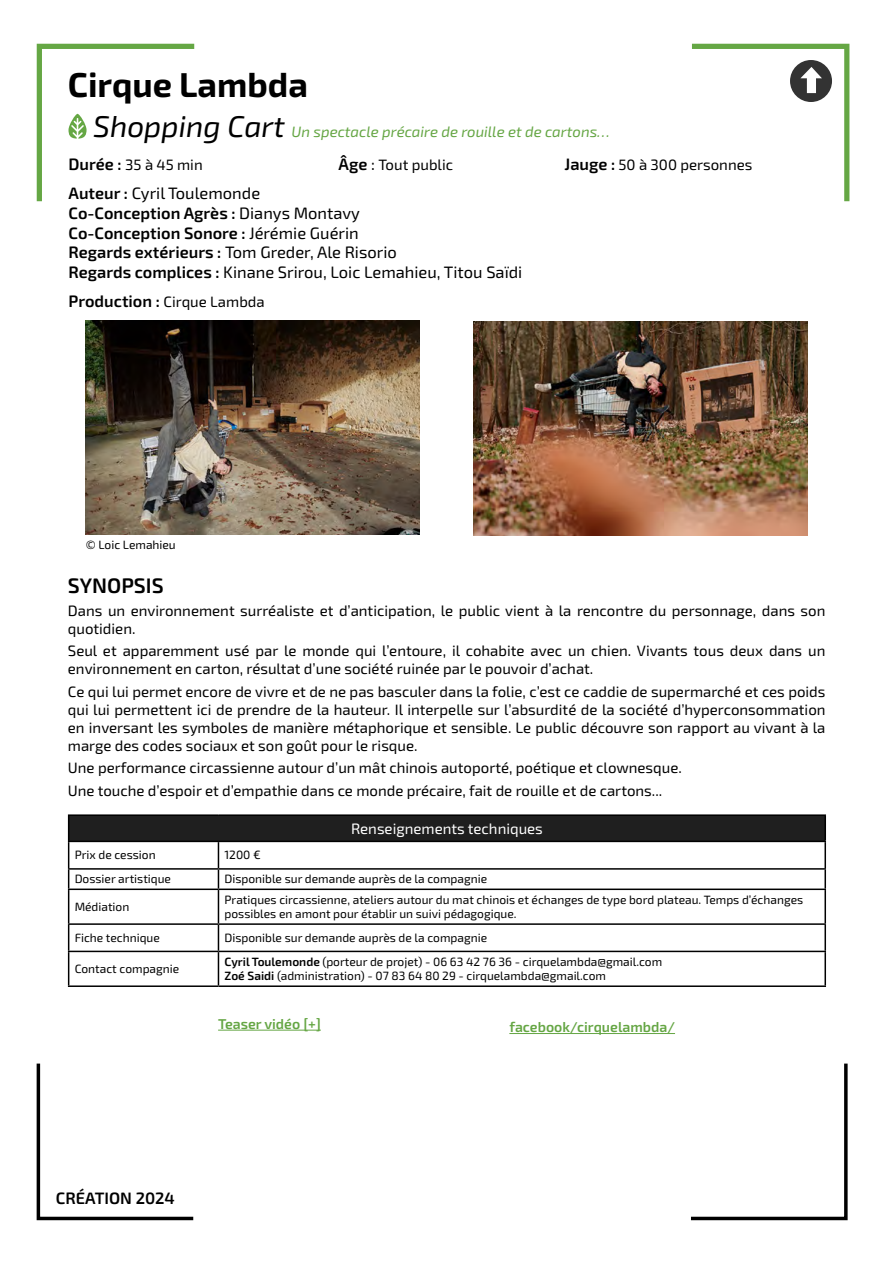
<style>
.page{position:relative;width:893px;height:1263px;background:#fff}
.page>*{position:absolute;margin:0;border:0;box-sizing:border-box;transform-origin:0 0}
.t1{font:700 34.5px "Exo 2";color:#000}
.t2{font:600 21px "Exo 2";color:#000}
.t3{font:16.5px/19.8px "Exo 2";color:#000}
.t4{font:600 16.5px "Exo 2";color:#000}
.t5{font:15px/18px "Exo 2";color:#000}
.t6{font:italic 15px "Exo 2";color:#65a644}
.t7{font:15px "Exo 2";color:#fff}
.t8{font:600 14.25px "Exo 2";color:#65a644}
.t9{font:12px/14.4px "Exo 2";color:#000}
.s1{font-size:30px;color:#000}
.s2{font-weight:600;font-size:16.5px}
.s3{font-size:16.5px}
.s4{font-weight:600}
</style>
<div class="page">
<svg style="left:691px;top:1063px;width:157px;height:157px"></svg>
<svg style="left:36px;top:1063px;width:158px;height:157px"></svg>
<img style="left:86px;top:320px;width:333px;height:215px">
<img style="left:474px;top:321px;width:333px;height:214px">
<div style="left:69px;top:815px;width:756px;height:26px;background:#1f1f1f"></div>
<hr style="left:68px;top:814px;width:150px;height:2px;background:#000">
<hr style="left:218px;top:814px;width:608px;height:2px;background:#000">
<hr style="left:824px;top:816px;width:2px;height:25px;background:#000">
<hr style="left:68px;top:841px;width:150px;height:1px;background:#000">
<hr style="left:218px;top:841px;width:608px;height:1px;background:#000">
<hr style="left:824px;top:842px;width:2px;height:26px;background:#000">
<hr style="left:68px;top:868px;width:150px;height:2px;background:#000">
<svg style="left:68px;top:816px;width:1px;height:72px"></svg>
<hr style="left:218px;top:868px;width:608px;height:2px;background:#000">
<svg style="left:218px;top:842px;width:1px;height:46px"></svg>
<svg style="left:824px;top:870px;width:2px;height:18px"></svg>
<hr style="left:68px;top:888px;width:150px;height:2px;background:#000">
<hr style="left:68px;top:890px;width:1px;height:33px;background:#000">
<hr style="left:218px;top:888px;width:608px;height:2px;background:#000">
<hr style="left:218px;top:890px;width:1px;height:33px;background:#000">
<hr style="left:824px;top:890px;width:2px;height:33px;background:#000">
<hr style="left:68px;top:923px;width:150px;height:2px;background:#000">
<svg style="left:68px;top:925px;width:1px;height:26px"></svg>
<hr style="left:218px;top:923px;width:608px;height:2px;background:#000">
<svg style="left:218px;top:925px;width:1px;height:26px"></svg>
<hr style="left:824px;top:925px;width:2px;height:26px;background:#000">
<hr style="left:68px;top:951px;width:150px;height:1px;background:#000">
<hr style="left:68px;top:952px;width:1px;height:33px;background:#000">
<hr style="left:218px;top:951px;width:608px;height:1px;background:#000">
<hr style="left:218px;top:952px;width:1px;height:33px;background:#000">
<hr style="left:824px;top:952px;width:2px;height:33px;background:#000">
<hr style="left:68px;top:985px;width:150px;height:2px;background:#000">
<hr style="left:218px;top:985px;width:608px;height:2px;background:#000">
<hr style="left:509px;top:1033px;width:166px;height:1px;background:#65a644">
<hr style="left:218px;top:1030px;width:103px;height:1px;background:#65a644">
<svg style="left:692px;top:43px;width:158px;height:159px"></svg>
<svg style="left:36px;top:43px;width:159px;height:159px"></svg>
<h1 class="t1" style="left:68px;top:64px;width:242px">Cirque Lambda</h1>
<p class="t6" style="left:93px;top:123px;width:518px"><span class="s1">Shopping Cart</span> Un spectacle précaire de rouille et de cartons…</p>
<p class="t5" style="left:69px;top:156px;width:136px"><span class="s2">Durée :</span> 35 à 45 min</p>
<p class="t5" style="left:339px;top:156px;width:116px"><span class="s2">Âge</span> <span class="s3">:</span> Tout public</p>
<p class="t5" style="left:565px;top:156px;width:189px"><span class="s2">Jauge :</span> 50 à 300 personnes</p>
<p class="t3" style="left:69px;top:184px;width:455px"><span class="s4">Auteur :</span> Cyril Toulemonde<br><span class="s4">Co-Conception Agrès :</span> Dianys Montavy<br><span class="s4">Co-Conception Sonore :</span> Jérémie Guérin<br><span class="s4">Regards extérieurs :</span> Tom Greder, Ale Risorio<br><span class="s4">Regards complices :</span> Kinane Srirou, Loic Lemahieu, Titou Saïdi</p>
<p class="t5" style="left:69px;top:293px;width:198px"><span class="s2">Production :</span> Cirque Lambda</p>
<p class="t9" style="left:86px;top:537px;width:92px">© Loic Lemahieu</p>
<h2 class="t2" style="left:68px;top:573px;width:97px">SYNOPSIS</h2>
<p class="t5" style="left:68px;top:602px;width:759px">Dans un environnement surréaliste et d’anticipation, le public vient à la rencontre du personnage, dans son quotidien.</p>
<p class="t5" style="left:68px;top:642px;width:759px">Seul et apparemment usé par le monde qui l’entoure, il cohabite avec un chien. Vivants tous deux dans un environnement en carton, résultat d’une société ruinée par le pouvoir d’achat.</p>
<p class="t5" style="left:68px;top:683px;width:759px;text-align:justify">Ce qui lui permet encore de vivre et de ne pas basculer dans la folie, c’est ce caddie de supermarché et ces poids qui lui permettent ici de prendre de la hauteur. Il interpelle sur l’absurdité de la société d’hyperconsommation en inversant les symboles de manière métaphorique et sensible. Le public découvre son rapport au vivant à la marge des codes sociaux et son goût pour le risque.</p>
<p class="t5" style="left:68px;top:757px;width:615px;line-height:22.5px">Une performance circassienne autour d’un mât chinois autoporté, poétique et clownesque.<br>Une touche d’espoir et d’empathie dans ce monde précaire, fait de rouille et de cartons...</p>
<p class="t7" style="left:351px;top:819px;width:193px">Renseignements techniques</p>
<p class="t9" style="left:75px;top:848px;width:83px">Prix de cession</p>
<p class="t9" style="left:224px;top:848px;width:38px">1200 €</p>
<p class="t9" style="left:75px;top:872px;width:98px">Dossier artistique</p>
<p class="t9" style="left:224px;top:872px;width:264px">Disponible sur demande auprès de la compagnie</p>
<p class="t9" style="left:75px;top:900px;width:56px">Médiation</p>
<p class="t9" style="left:224px;top:892px;width:580px">Pratiques circassienne, ateliers autour du mat chinois et échanges de type bord plateau. Temps d’échanges possibles en amont pour établir un suivi pédagogique.</p>
<p class="t9" style="left:75px;top:931px;width:87px">Fiche technique</p>
<p class="t9" style="left:224px;top:931px;width:264px">Disponible sur demande auprès de la compagnie</p>
<p class="t9" style="left:75px;top:962px;width:106px">Contact compagnie</p>
<p class="t9" style="left:224px;top:955px;width:439px"><span class="s4">Cyril Toulemonde</span> (porteur de projet) - 06 63 42 76 36 - cirquelambda@gmail.com<br><span class="s4">Zoé Saidi</span> (administration) - 07 83 64 80 29 - cirquelambda@gmail.com</p>
<p class="t8" style="left:218px;top:1015px;width:104px">Teaser vidéo [+]</p>
<p class="t8" style="left:509px;top:1019px;width:167px">facebook/cirquelambda/</p>
<p class="t4" style="left:56px;top:1188px;width:120px">CRÉATION 2024</p>
</div>
